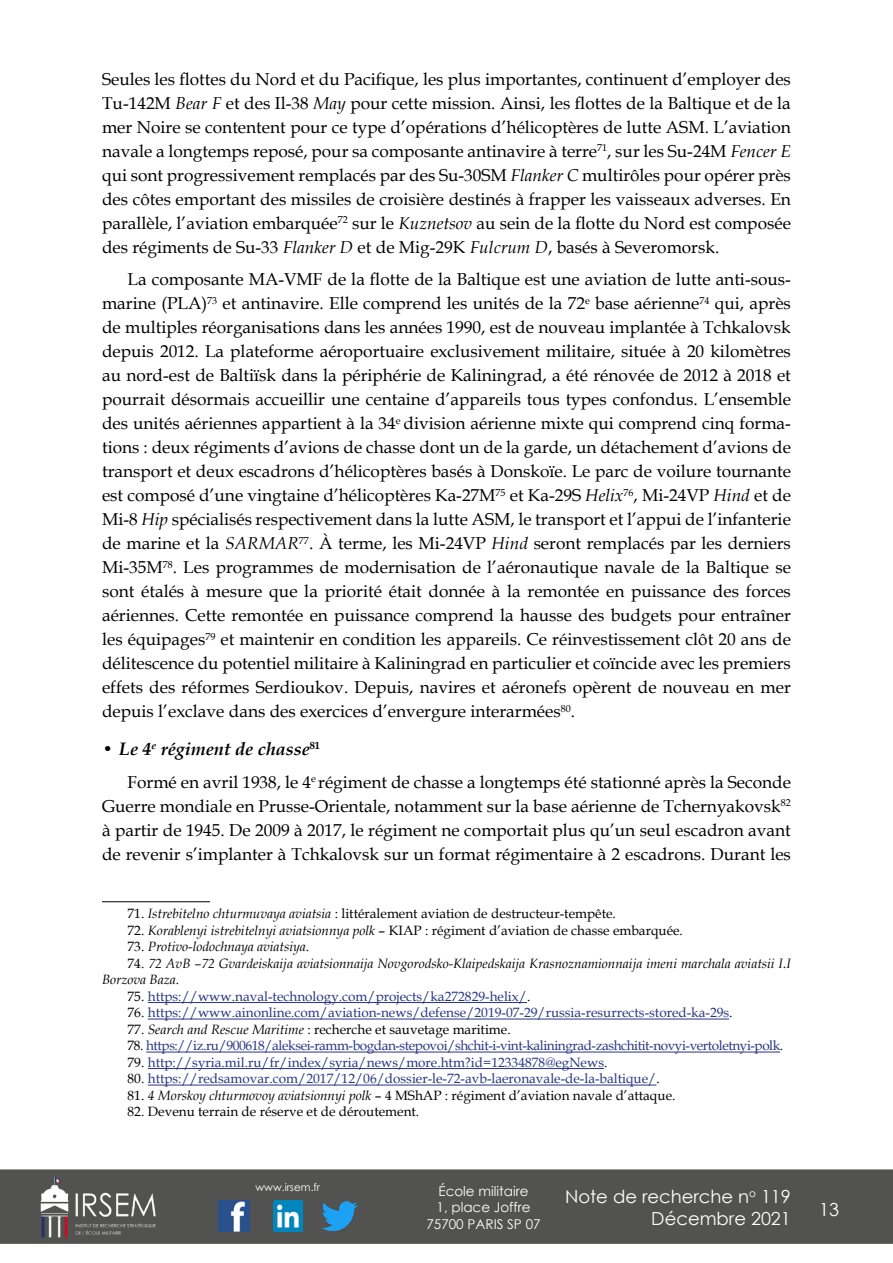
<style>
.page{position:relative;width:893px;height:1263px;background:#fff}
.page>*{position:absolute;margin:0;border:0;box-sizing:border-box;transform-origin:0 0}
.t1{font:18px/21.6px "Century Gothic";color:#fff;text-align:right}
.t2{font:italic 700 18px "Book Antiqua";color:#000}
.t3{font:17.25px/24px "Book Antiqua";color:#000;text-align:justify}
.t4{font:13.5px "Book Antiqua";color:#000}
.t5{font:13.5px "Book Antiqua";color:#283583}
.t6{font:italic 13.5px/16.5px "Book Antiqua";color:#000}
.t7{font:13.5px "Book Antiqua";letter-spacing:-.03em;color:#283583}
.t8{font:13.5px/16.2px "Century Gothic";color:#fff;text-align:center}
.t9{font:10.5px "Century Gothic";color:#fff}
.s1{font-style:italic}
.s2{font-style:normal}
.s3{color:#000}
</style>
<div class="page">
<div style="left:0;top:1169px;width:893px;height:75px;background:#525251"></div>
<img style="left:39px;top:1169px;width:117px;height:75px">
<img style="left:322px;top:1201px;width:36px;height:30px">
<img style="left:218px;top:1200px;width:31px;height:32px">
<img style="left:274px;top:1200px;width:28px;height:32px">
<hr style="left:102px;top:901px;width:108px;height:1px;background:#000">
<hr style="left:148px;top:1002px;width:379px;height:1px;background:#283583">
<hr style="left:148px;top:1019px;width:581px;height:1px;background:#283583">
<hr style="left:146px;top:1052px;width:634px;height:1px;background:#283583">
<hr style="left:148px;top:1068px;width:456px;height:1px;background:#283583">
<hr style="left:148px;top:1085px;width:508px;height:1px;background:#283583">
<p class="t3" style="left:102px;top:67px;width:690px">Seules les flottes du Nord et du Pacifique, les plus importantes, continuent d’employer des Tu-142M <span class="s1">Bear F</span> et des Il-38 <span class="s1">May</span> pour cette mission. Ainsi, les flottes de la Baltique et de la mer Noire se contentent pour ce type d’opérations d’hélicoptères de lutte ASM. L’aviation navale a longtemps reposé, pour sa composante antinavire à terre<sup>71</sup>, sur les Su-24M <span class="s1">Fencer E </span>qui sont progressivement remplacés par des Su-30SM <span class="s1">Flanker C</span> multirôles pour opérer près des côtes emportant des missiles de croisière destinés à frapper les vaisseaux adverses. En parallèle, l’aviation embarquée<sup>72</sup> sur le <span class="s1">Kuznetsov</span> au sein de la flotte du Nord est composée des régiments de Su-33 <span class="s1">Flanker D</span> et de Mig-29K <span class="s1">Fulcrum D</span>, basés à Severomorsk.</p>
<p class="t3" style="left:102px;top:267px;width:690px;text-indent:26px">La composante MA-VMF de la flotte de la Baltique est une aviation de lutte anti-sous&shy;marine (PLA)<sup>73</sup> et antinavire. Elle comprend les unités de la 72<sup>e</sup> base aérienne<sup>74</sup> qui, après de multiples réorganisations dans les années 1990, est de nouveau implantée à Tchkalovsk depuis 2012. La plateforme aéroportuaire exclusivement militaire, située à 20 kilomètres au nord-est de Baltiïsk dans la périphérie de Kaliningrad, a été rénovée de 2012 à 2018 et pourrait désormais accueillir une centaine d’appareils tous types confondus. L’ensemble des unités aériennes appartient à la 34<sup>e</sup> division aérienne mixte qui comprend cinq forma&shy;tions : deux régiments d’avions de chasse dont un de la garde, un détachement d’avions de transport et deux escadrons d’hélicoptères basés à Donskoïe. Le parc de voilure tournante est composé d’une vingtaine d’hélicoptères Ka-27M<sup>75</sup> et Ka-29S <span class="s1">Helix</span><sup>76</sup>, Mi-24VP <span class="s1">Hind</span> et de Mi-8 <span class="s1">Hip</span> spécialisés respectivement dans la lutte ASM, le transport et l’appui de l’infanterie de marine et la <span class="s1">SARMAR</span><sup>77</sup>. À terme, les Mi-24VP <span class="s1">Hind</span> seront remplacés par les derniers Mi-35M<sup>78</sup>. Les programmes de modernisation de l’aéronautique navale de la Baltique se sont étalés à mesure que la priorité était donnée à la remontée en puissance des forces aériennes. Cette remontée en puissance comprend la hausse des budgets pour entraîner les équipages<sup>79</sup> et maintenir en condition les appareils. Ce réinvestissement clôt 20 ans de délitescence du potentiel militaire à Kaliningrad en particulier et coïncide avec les premiers effets des réformes Serdioukov. Depuis, navires et aéronefs opèrent de nouveau en mer depuis l’exclave dans des exercices d’envergure interarmées<sup>80</sup>.</p>
<p class="t2" style="left:102px;top:736px;width:220px">• Le 4<sup>e</sup> régiment de chasse<sup>81</sup></p>
<p class="t3" style="left:102px;top:769px;width:690px;text-indent:26px">Formé en avril 1938, le 4<sup>e</sup> régiment de chasse a longtemps été stationné après la Seconde Guerre mondiale en Prusse-Orientale, notamment sur la base aérienne de Tchernyakovsk<sup>82 </sup>à partir de 1945. De 2009 à 2017, le régiment ne comportait plus qu’un seul escadron avant de revenir s’implanter à Tchkalovsk sur un format régimentaire à 2 escadrons. Durant les</p>
<p class="t4" style="left:128px;top:904px;width:490px">71. <span class="s1">Istrebitelno chturmuvaya aviatsia</span> : littéralement aviation de destructeur-tempête.</p>
<p class="t4" style="left:128px;top:921px;width:557px">72. <span class="s1">Korablenyi istrebitelnyi aviatsionnya polk</span> – KIAP : régiment d’aviation de chasse embarquée.</p>
<p class="t6" style="left:128px;top:938px;width:183px"><span class="s2">73.</span> Protivo-lodochnaya aviatsiya<span class="s2">.</span></p>
<p class="t6" style="left:102px;top:954px;width:690px;text-indent:26px"><span class="s2">74.</span> 72 AvB –72 Gvardeiskaija aviatsionnaija Novgorodsko-Klaipedskaija Krasnoznamionnaija imeni marchala aviatsii I.I<br>Borzova Baza<span class="s2">.</span></p>
<p class="t5" style="left:128px;top:987px;width:404px"><span class="s3">75.</span> https://www.naval-technology.com/projects/ka272829-helix/<span class="s3">.</span></p>
<p class="t5" style="left:128px;top:1003px;width:606px"><span class="s3">76.</span> https://www.ainonline.com/aviation-news/defense/2019-07-29/russia-resurrects-stored-ka-29s<span class="s3">.</span></p>
<p class="t4" style="left:128px;top:1020px;width:385px">77. <span class="s1">Search and Rescue Maritime</span> : recherche et sauvetage maritime.</p>
<p class="t7" style="left:128px;top:1036px;width:657px"><span class="s3">78.</span> https://iz.ru/900618/aleksei-ramm-bogdan-stepovoi/shchit-i-vint-kaliningrad-zashchitit-novyi-vertoletnyi-polk<span class="s3">.</span></p>
<p class="t5" style="left:128px;top:1053px;width:481px"><span class="s3">79.</span> http://syria.mil.ru/fr/index/syria/news/more.htm?id=12334878@egNews<span class="s3">.</span></p>
<p class="t5" style="left:128px;top:1069px;width:534px"><span class="s3">80.</span> https://redsamovar.com/2017/12/06/dossier-le-72-avb-laeronavale-de-la-baltique/<span class="s3">.</span></p>
<p class="t4" style="left:128px;top:1086px;width:549px">81. <span class="s1">4 Morskoy chturmovoy aviatsionnyi polk</span> – 4 MShAP : régiment d’aviation navale d’attaque.</p>
<p class="t4" style="left:128px;top:1102px;width:293px">82. Devenu terrain de réserve et de déroutement.</p>
<p class="t9" style="left:256px;top:1179px;width:66px">www.irsem.fr</p>
<p class="t8" style="left:426px;top:1183px;width:116px">École militaire<br>1, place Joffre<br>75700 PARIS SP 07</p>
<p class="t1" style="left:565px;top:1185px;width:227px">Note de recherche n<sup>o</sup> 119<br>Décembre 2021</p>
<p class="t1" style="left:819px;top:1198px;width:21px">13</p>
</div>
